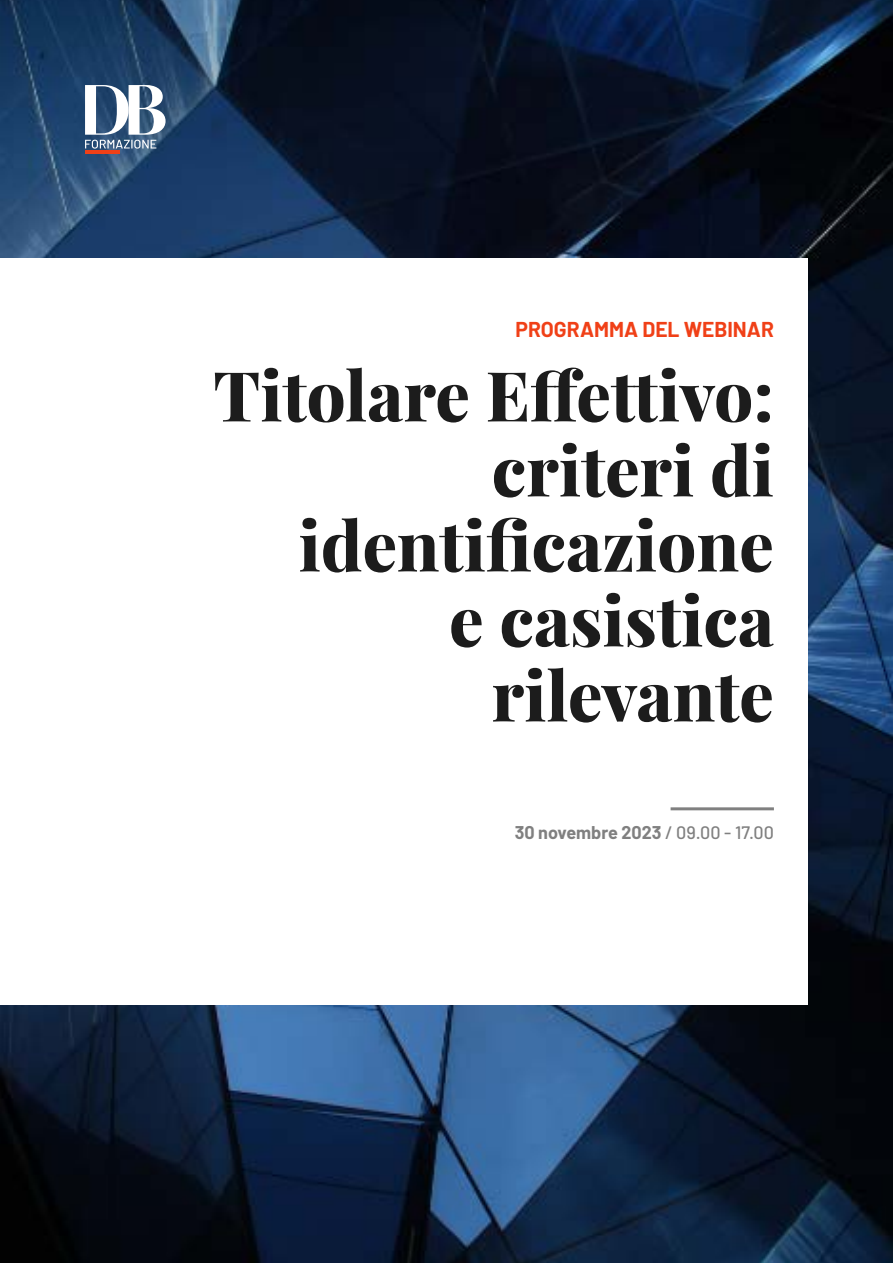
<style>
.page{position:relative;width:893px;height:1263px;background:#fff}
.page>*{position:absolute;margin:0;border:0;box-sizing:border-box;transform-origin:0 0}
.t1{font:800 69px/75px "Playfair Display";color:#1c1c1c;text-align:right}
.t2{font:700 21px "Barlow";color:#f04017}
.t3{font:700 18px "Barlow";color:#808080}
.s1{font-weight:500}
</style>
<div class="page">
<img style="left:0;top:0;width:893px;height:1263px">
<div style="left:0;top:258px;width:808px;height:747px;background:#fff"></div>
<hr style="left:85px;top:151px;width:35px;height:3px;background:#f04017">
<svg style="left:85px;top:85px;width:81px;height:64px"></svg>
<hr style="left:671px;top:807px;width:103px;height:3px;background:#808080">
<p class="t2" style="left:515px;top:314px;width:260px">PROGRAMMA DEL WEBINAR</p>
<p class="t1" style="left:213px;top:352px;width:562px">Titolare Effettivo: criteri di identificazione<br>e casistica rilevante</p>
<p class="t3" style="left:515px;top:819px;width:261px">30 novembre 2023 <span class="s1">/ 09.00 - 17.00</span></p>
</div>
